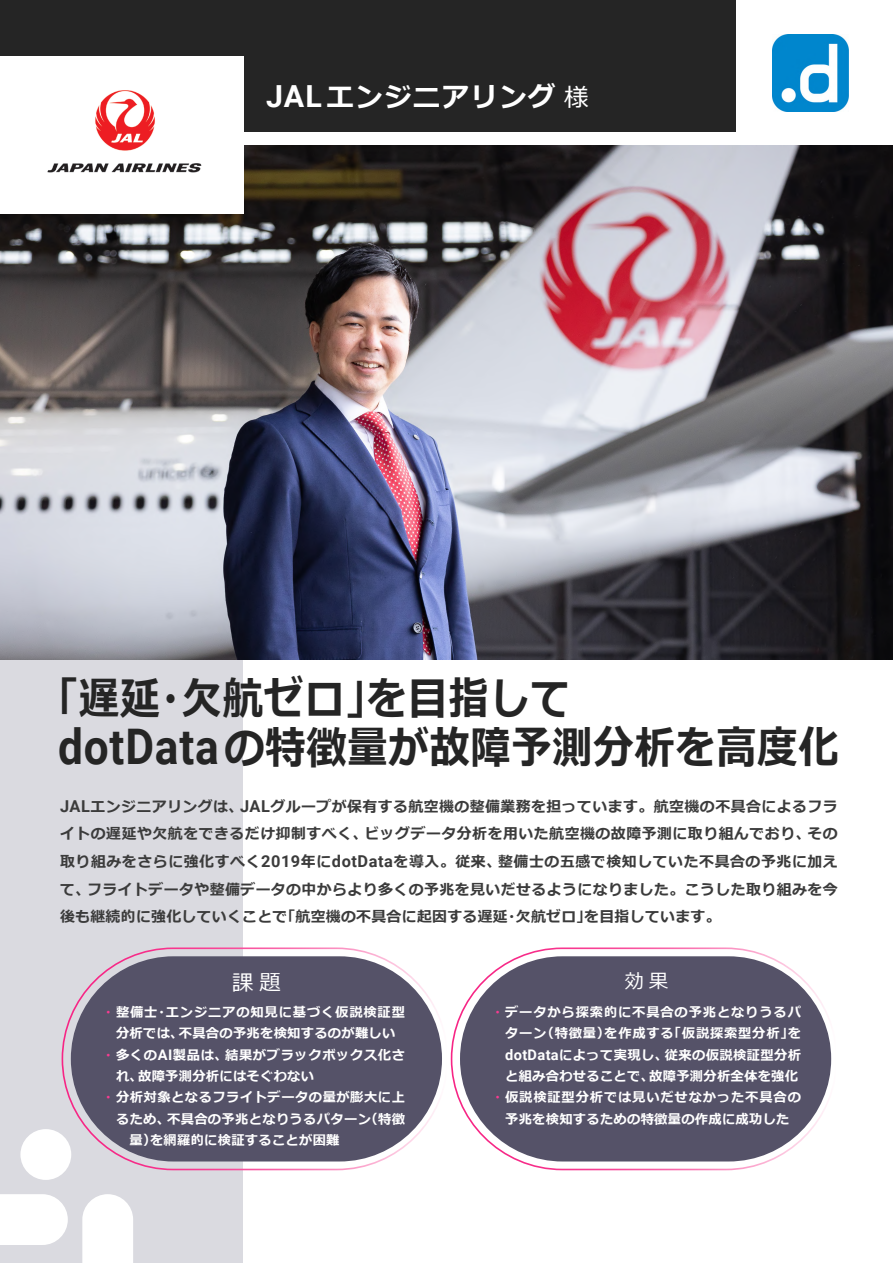
<style>
.page{position:relative;width:893px;height:1263px;background:#fff}
.page>*{position:absolute;margin:0;border:0;box-sizing:border-box;transform-origin:0 0}
.タイトル{font:700 44.7px "Meiryo";letter-spacing:.02em;color:#252525;scale:.9 1}
.タイトル-2{font:700 27.6px "Meiryo";letter-spacing:.04em;color:#fff}
.社名{font:21.3px "Meiryo";color:#fff}
.社名-2{font:19.2px "Meiryo";color:#fff}
.リード{font:700 14.85px/27.6px "Meiryo";letter-spacing:.02em;color:#3b3b3b;text-align:justify}
.課題_効果{font:700 13.35px/21.3px "Meiryo";letter-spacing:.025em;color:#fff;text-align:center}
.課題_効果-2{font:700 13.35px/21.3px "Meiryo";letter-spacing:.045em;color:#fff}
.s1{font-family:"Roboto";font-size:30.45px}
.s2{font-weight:400;font-size:24.45px}
.s3{font-family:"Roboto";font-size:49.05px}
.s4{font-family:"Roboto";font-size:16.35px}
.s5{color:#f83b91}
.s6{font-family:"Roboto";font-size:14.55px}
</style>
<div class="page">
<div style="left:0;top:659px;width:243px;height:604px;background:#dadae0"></div>
<div style="left:0;top:0;width:735px;height:132px;background:#252525"></div>
<svg style="left:0;top:1194px;width:68px;height:51px;background:#fbfbfc"></svg>
<svg style="left:82px;top:1194px;width:51px;height:69px;background:#fbfbfc"></svg>
<div style="left:20px;top:1129px;width:51px;height:51px;background:#fff;border-radius:50%"></div>
<img style="left:0;top:146px;width:892px;height:513px">
<div style="left:71px;top:956px;width:371px;height:205px;background:#555268;border-radius:103px"></div>
<div style="left:460px;top:956px;width:371px;height:205px;background:#555268;border-radius:103px"></div>
<img style="left:772px;top:35px;width:76px;height:76px">
<div style="left:0;top:56px;width:244px;height:157px;background:#fff"></div>
<img style="left:47px;top:90px;width:155px;height:83px">
<p class="タイトル-2" style="left:266px;top:78px;width:324px"><span class="s1">JAL</span>エンジニアリング<span class="s2">様</span></p>
<p class="タイトル" style="left:38px;top:668px;width:594px">「遅延・欠航ゼロ」を目指して</p>
<p class="タイトル" style="left:58px;top:717px;width:869px"><span class="s3">dotData</span>の特徴量が故障予測分析を高度化</p>
<p class="リード" style="left:60px;top:793px;width:779px"><span class="s4">JAL</span>エンジニアリングは、<span class="s4">JAL</span>グループが保有する航空機の整備業務を担っています。航空機の不具合によるフライトの遅延や欠航をできるだけ抑制すべく、ビッグデータ分析を用いた航空機の故障予測に取り組んでおり、その取り組みをさらに強化すべく<span class="s4">2019</span>年に<span class="s4">dotData</span>を導入。従来、整備士の五感で検知していた不具合の予兆に加えて、フライトデータや整備データの中からより多くの予兆を見いだせるようになりました。こうした取り組みを今後も継続的に強化していくことで「航空機の不具合に起因する遅延・欠航ゼロ」を目指しています。</p>
<p class="社名" style="left:232px;top:967px;width:50px">課題</p>
<p class="社名-2" style="left:625px;top:968px;width:45px">効果</p>
<p class="課題_効果" style="left:102px;top:1002px;width:305px"><span class="s5">・</span> 整備士・エンジニアの知見に基づく仮説検証型分析では、不具合の予兆を検知するのが難しい</p>
<p class="課題_効果-2" style="left:116px;top:1045px;width:290px;text-indent:-14px"><span class="s5">・</span> 多くの<span class="s6">AI</span>製品は、結果がブラックボックス化され、故障予測分析にはそぐわない</p>
<p class="課題_効果" style="left:116px;top:1087px;width:291px;text-align:justify;text-indent:-14px"><span class="s5">・</span> 分析対象となるフライトデータの量が膨大に上るため、不具合の予兆となりうるパターン（特徴　量）を網羅的に検証することが困難</p>
<p class="課題_効果" style="left:505px;top:1002px;width:297px;text-align:justify;text-indent:-14px"><span class="s5">・</span>データから探索的に不具合の予兆となりうるパターン（特徴量）を作成する「仮説探索型分析」を<span class="s6">dotData</span>によって実現し、従来の仮説検証型分析と組み合わせることで、故障予測分析全体を強化</p>
<p class="課題_効果" style="left:491px;top:1087px;width:311px"><span class="s5">・</span>仮説検証型分析では見いだせなかった不具合の予兆を検知するための特徴量の作成に成功した</p>
</div>
